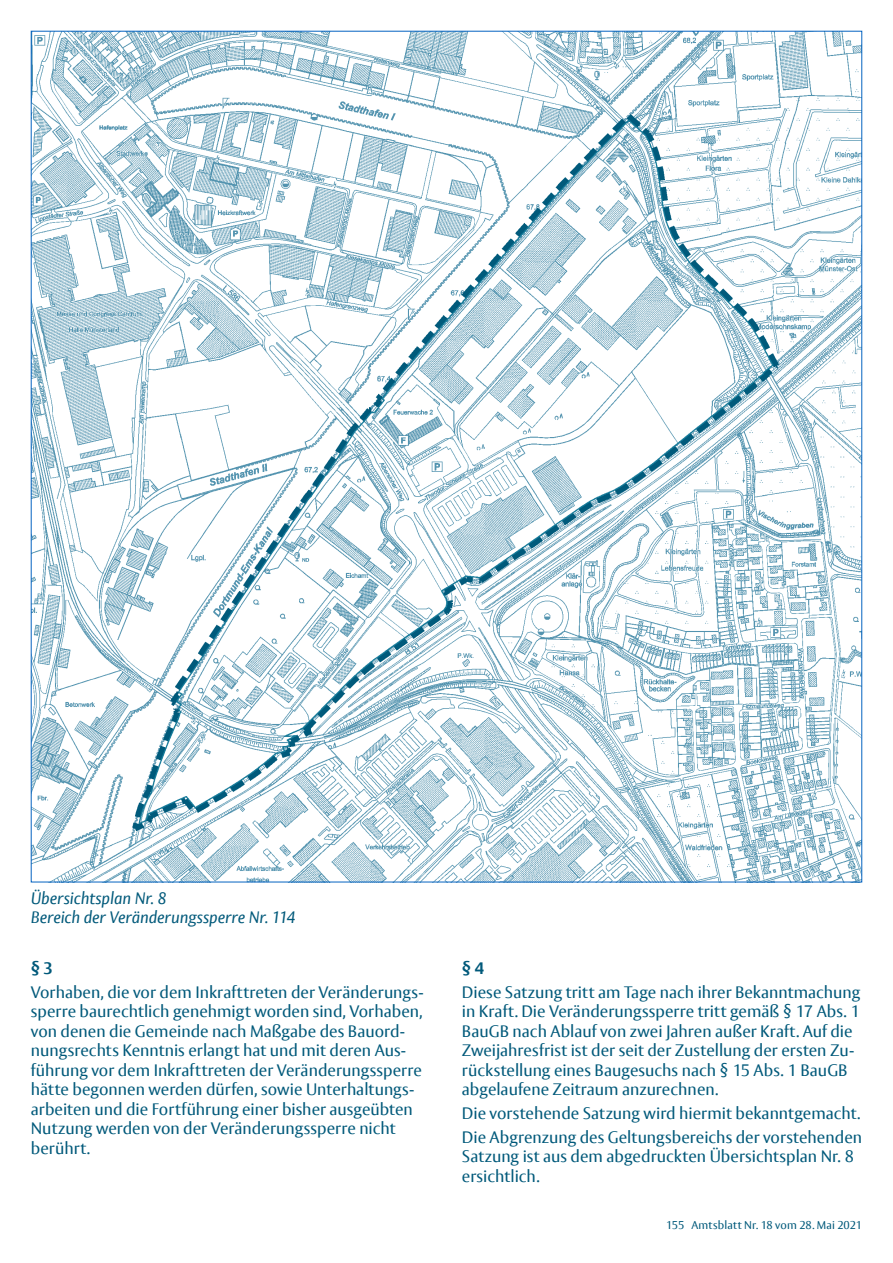
<style>
.page{position:relative;width:893px;height:1263px;background:#fff}
.page>*{position:absolute;margin:0;border:0;box-sizing:border-box;transform-origin:0 0}
.t1{font:16.5px/19.5px "Vesta Pro";color:#00597a}
.t2{font:italic 16.5px/19.5px "Vesta Pro";letter-spacing:-.005em;color:#00597a}
.t3{font:700 16.5px "Vesta Pro";color:#00597a}
.t4{font:11.25px "Vesta Pro";letter-spacing:.015em;color:#00597a}
</style>
<div class="page">
<img style="left:33px;top:33px;width:827px;height:847px">
<p class="t2" style="left:31px;top:888px;width:266px">Übersichtsplan Nr. 8<br>Bereich der Veränderungssperre Nr. 114</p>
<h4 class="t3" style="left:31px;top:958px;width:24px">§ 3</h4>
<p class="t1" style="left:31px;top:1001px;width:393px">sperre baurechtlich genehmigt worden sind, Vorhaben,</p>
<p class="t1" style="left:31px;top:982px;width:394px">Vorhaben, die vor dem Inkrafttreten der Veränderungs-</p>
<p class="t1" style="left:31px;top:1021px;width:377px">von denen die Gemeinde nach Maßgabe des Bauord&shy;nungsrechts Kenntnis erlangt hat und mit deren Aus-</p>
<p class="t1" style="left:31px;top:1079px;width:385px">hätte begonnen werden dürfen, sowie Unterhaltungs-</p>
<p class="t1" style="left:31px;top:1060px;width:393px">führung vor dem Inkrafttreten der Veränderungssperre</p>
<p class="t1" style="left:31px;top:1099px;width:383px">arbeiten und die Fortführung einer bisher ausgeübten<br>Nutzung werden von der Veränderungssperre nicht berührt.</p>
<h4 class="t3" style="left:462px;top:958px;width:24px">§ 4</h4>
<p class="t1" style="left:462px;top:982px;width:400px;text-align:justify">Diese Satzung tritt am Tage nach ihrer Bekanntmachung in Kraft. Die Veränderungssperre tritt gemäß § 17 Abs. 1<br>BauGB nach Ablauf von zwei Jahren außer Kraft. Auf die</p>
<p class="t1" style="left:462px;top:1060px;width:387px">rückstellung eines Baugesuchs nach § 15 Abs. 1 BauGB abgelaufene Zeitraum anzurechnen.</p>
<p class="t1" style="left:462px;top:1103px;width:400px">Die vorstehende Satzung wird hiermit bekanntgemacht.</p>
<p class="t1" style="left:462px;top:1127px;width:402px">Die Abgrenzung des Geltungsbereichs der vorstehenden<br>Satzung ist aus dem abgedruckten Übersichtsplan Nr. 8 ersichtlich.</p>
<p class="t1" style="left:462px;top:1040px;width:394px">Zweijahresfrist ist der seit der Zustellung der ersten Zu-</p>
<p class="t4" style="left:666px;top:1218px;width:197px">155 Amtsblatt Nr. 18 vom 28. Mai 2021</p>
</div>
